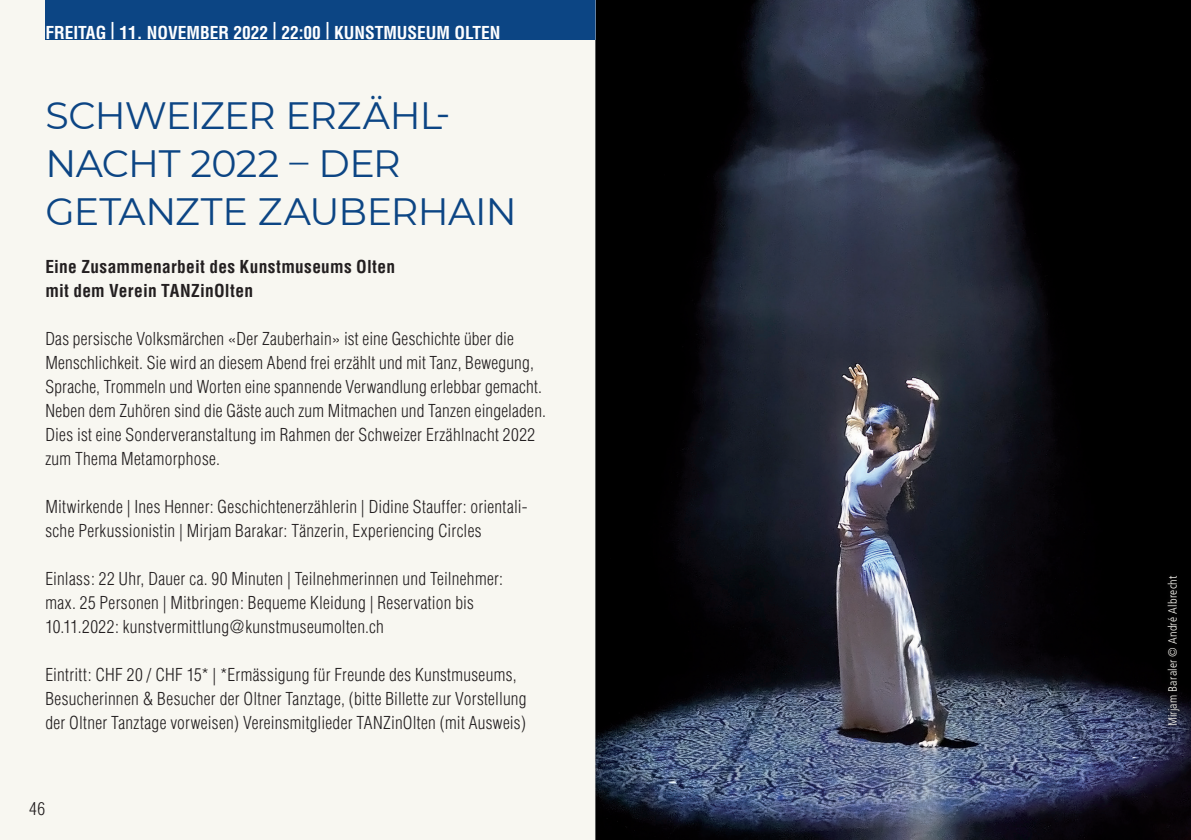
<style>
.page{position:relative;width:1191px;height:840px;background:#fff}
.page>*{position:absolute;margin:0;border:0;box-sizing:border-box;transform-origin:0 0}
.t1{font:38px/48px "Montserrat";letter-spacing:-.02em;color:#0c4584}
.t2{font:300 condensed 17.4px/24px "Helvetica";letter-spacing:.015em;color:#231f20}
.t3{font:700 condensed 17.4px/24px "Helvetica";letter-spacing:.015em;color:#231f20}
.t4{font:700 condensed 17.4px "Helvetica";color:#fff}
.t5{font:300 condensed 12px "Frutiger";letter-spacing:.02em;color:#f8f7f1}
</style>
<div class="page">
<div style="left:0;top:0;width:595px;height:839px;background:#f8f7f1"></div>
<img style="left:596px;top:0;width:595px;height:839px">
<div style="left:45px;top:0;width:550px;height:39px;background:#0c4584"></div>
<div style="left:1162px;top:571px;width:21px;height:159px;background:#231f20;opacity:.75"></div>
<hr style="left:595px;top:0;width:1px;height:839px;background:#bcbdc0">
<p class="t4" style="left:45px;top:22px;width:457px">freitag | 11. November 2022 | 22:00 | Kunstmuseum olten</p>
<h1 class="t1" style="left:45px;top:90px;width:473px">SCHWEIZER ERZÄHL-<br>NACHT 2022 – DER<br>GETANZTE ZAU BERHAIN</h1>
<p class="t3" style="left:45px;top:254px;width:351px">Eine Zusammenarbeit des Kunstmuseums Olten mit dem Verein TANZinOlten</p>
<p class="t2" style="left:45px;top:326px;width:502px">Das persische Volksmärchen «Der Zauberhain» ist eine Geschichte über die Menschlichkeit. Sie wird an diesem Abend frei erzählt und mit Tanz, Bewegung, Sprache, Trommeln und Worten eine spannende Verwandlung erlebbar gemacht.<br>Neben dem Zuhören sind die Gäste auch zum Mitmachen und Tanzen eingeladen.<br>Dies ist eine Sonderveranstaltung im Rahmen der Schweizer Erzählnacht 2022 zum Thema Metamorphose.</p>
<p class="t2" style="left:45px;top:494px;width:484px">Mitwirkende | Ines Henner: Geschichtenerzählerin | Didine Stauffer: orientali&shy;sche Perkussionistin | Mirjam Barakar: Tänzerin, Experiencing Circles</p>
<p class="t2" style="left:45px;top:566px;width:459px">Einlass: 22 Uhr, Dauer ca. 90 Minuten | Teilnehmerinnen und Teilnehmer: max. 25 Personen | Mitbringen: Bequeme Kleidung | Reservation bis<br>10.11.2022: kunstvermittlung@kunstmuseumolten.ch</p>
<p class="t2" style="left:45px;top:662px;width:483px">Eintritt: CHF 20 / CHF 15* | *Ermässigung für Freunde des Kunstmuseums,<br>Besucherinnen &amp; Besucher der Oltner Tanztage, (bitte Billette zur Vorstellung der Oltner Tanztage vorweisen) Vereinsmitglieder TANZinOlten (mit Ausweis)</p>
<p class="t2" style="left:29px;top:795px;width:18px">46</p>
<p class="t5" style="left:1165px;top:726px;width:152px;rotate:-90deg">Mirjam Baraler © André Albrecht</p>
</div>
